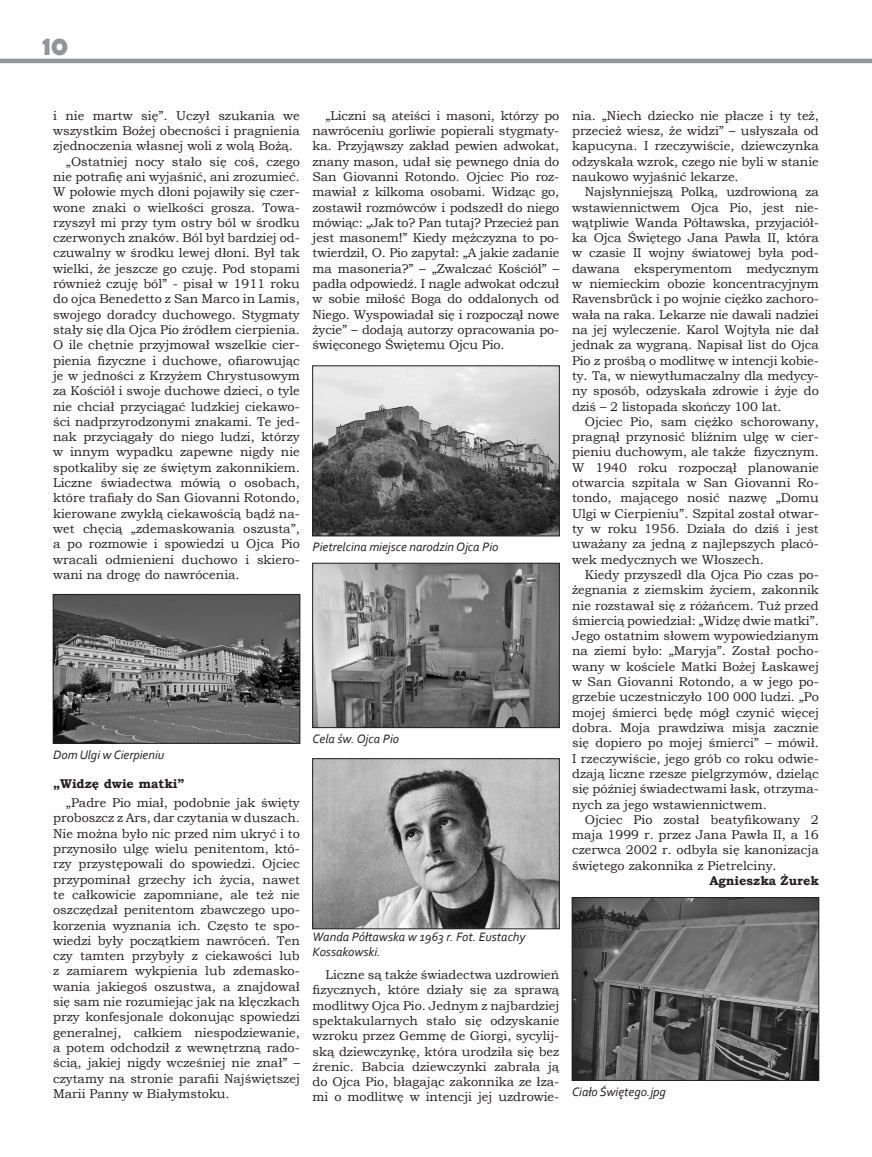
<style>
.page{position:relative;width:872px;height:1157px;background:#fff}
.page>*{position:absolute;margin:0;border:0;box-sizing:border-box;transform-origin:0 0}
.t1{font:700 27px "Berlin Sans FB Demi";color:#939598}
.t2{font:12.75px/15.3px "Bookman Old Style";color:#231f20;text-align:justify}
.t3{font:italic 12.75px/15.3px "Corbel";color:#231f20}
.t4{font:700 12.75px "Bookman Old Style";color:#231f20}
</style>
<div class="page">
<hr style="left:0;top:59px;width:872px;height:4px;background:#939598">
<img style="left:314px;top:760px;width:243px;height:167px">
<div style="left:312px;top:758px;width:247px;height:171px;border:1px solid #231f20"></div>
<img style="left:314px;top:367px;width:243px;height:167px">
<div style="left:312px;top:365px;width:247px;height:171px;border:1px solid #231f20"></div>
<img style="left:55px;top:596px;width:243px;height:145px">
<div style="left:53px;top:594px;width:247px;height:149px;border:1px solid #231f20"></div>
<img style="left:314px;top:565px;width:243px;height:161px">
<div style="left:312px;top:563px;width:247px;height:165px;border:1px solid #231f20"></div>
<img style="left:574px;top:899px;width:243px;height:179px">
<div style="left:572px;top:897px;width:247px;height:183px;border:1px solid #231f20"></div>
<h1 class="t1" style="left:43px;top:30px;width:27px">10</h1>
<p class="t2" style="left:53px;top:108px;width:248px">i nie martw się”. Uczył szukania we</p>
<p class="t2" style="left:53px;top:123px;width:248px">wszystkim Bożej obecności i pragnienia</p>
<p class="t2" style="left:53px;top:138px;width:241px">zjednoczenia własnej woli z wolą Bożą.</p>
<p class="t2" style="left:66px;top:154px;width:235px">„Ostatniej nocy stało się coś, czego</p>
<p class="t2" style="left:53px;top:169px;width:248px">nie potrafię ani wyjaśnić, ani zrozumieć.</p>
<p class="t2" style="left:53px;top:184px;width:248px">W połowie mych dłoni pojawiły się czer-</p>
<p class="t2" style="left:53px;top:200px;width:248px">wone znaki o wielkości grosza. Towa-</p>
<p class="t2" style="left:53px;top:215px;width:248px">rzyszył mi przy tym ostry ból w środku</p>
<p class="t2" style="left:53px;top:230px;width:248px">czerwonych znaków. Ból był bardziej od-</p>
<p class="t2" style="left:53px;top:245px;width:248px">czuwalny w środku lewej dłoni. Był tak</p>
<p class="t2" style="left:53px;top:261px;width:248px">wielki, że jeszcze go czuję. Pod stopami</p>
<p class="t2" style="left:53px;top:276px;width:248px">również czuję ból” - pisał w 1911 roku</p>
<p class="t2" style="left:53px;top:291px;width:248px">do ojca Benedetto z San Marco in Lamis,</p>
<p class="t2" style="left:53px;top:307px;width:248px">swojego doradcy duchowego. Stygmaty</p>
<p class="t2" style="left:53px;top:322px;width:248px">stały się dla Ojca Pio źródłem cierpienia.</p>
<p class="t2" style="left:53px;top:337px;width:248px">O ile chętnie przyjmował wszelkie cier-</p>
<p class="t2" style="left:53px;top:353px;width:248px">pienia fizyczne i duchowe, ofiarowując</p>
<p class="t2" style="left:53px;top:368px;width:248px">je w jedności z Krzyżem Chrystusowym</p>
<p class="t2" style="left:53px;top:383px;width:248px">za Kościół i swoje duchowe dzieci, o tyle</p>
<p class="t2" style="left:53px;top:398px;width:248px">nie chciał przyciągać ludzkiej ciekawo-</p>
<p class="t2" style="left:53px;top:414px;width:248px">ści nadprzyrodzonymi znakami. Te jed-</p>
<p class="t2" style="left:53px;top:429px;width:248px">nak przyciągały do niego ludzi, którzy</p>
<p class="t2" style="left:53px;top:444px;width:248px">w innym wypadku zapewne nigdy nie</p>
<p class="t2" style="left:53px;top:460px;width:248px">spotkaliby się ze świętym zakonnikiem.</p>
<p class="t2" style="left:53px;top:475px;width:248px">Liczne świadectwa mówią o osobach,</p>
<p class="t2" style="left:53px;top:490px;width:248px">które trafiały do San Giovanni Rotondo,</p>
<p class="t2" style="left:53px;top:506px;width:248px">kierowane zwykłą ciekawością bądź na-</p>
<p class="t2" style="left:53px;top:521px;width:248px">wet chęcią „zdemaskowania oszusta”,</p>
<p class="t2" style="left:53px;top:536px;width:248px">a po rozmowie i spowiedzi u Ojca Pio</p>
<p class="t2" style="left:53px;top:551px;width:248px">wracali odmienieni duchowo i skiero-</p>
<p class="t2" style="left:53px;top:567px;width:188px">wani na drogę do nawrócenia.</p>
<p class="t3" style="left:53px;top:746px;width:112px">Dom Ulgi w Cierpieniu</p>
<p class="t4" style="left:53px;top:774px;width:133px">„Widzę dwie matki”</p>
<p class="t2" style="left:53px;top:795px;width:248px;text-indent:13px">„Padre Pio miał, podobnie jak święty proboszcz z Ars, dar czytania w duszach.<br>Nie można było nic przed nim ukryć i to przynosiło ulgę wielu penitentom, któ&shy;rzy przystępowali do spowiedzi. Ojciec przypominał grzechy ich życia, nawet te całkowicie zapomniane, ale też nie oszczędzał penitentom zbawczego upo&shy;korzenia wyznania ich. Często te spo&shy;wiedzi były początkiem nawróceń. Ten czy tamten przybyły z ciekawości lub z zamiarem wykpienia lub zdemasko&shy;wania jakiegoś oszustwa, a znajdował się sam nie rozumiejąc jak na klęczkach przy konfesjonale dokonując spowiedzi generalnej, całkiem niespodziewanie, a potem odchodził z wewnętrzną rado&shy;ścią, jakiej nigdy wcześniej nie znał” – czytamy na stronie parafii Najświętszej Marii Panny w Białymstoku.</p>
<p class="t2" style="left:313px;top:108px;width:248px;text-indent:13px">„Liczni są ateiści i masoni, którzy po nawróceniu gorliwie popierali stygmaty&shy;ka. Przyjąwszy zakład pewien adwokat, znany mason, udał się pewnego dnia do San Giovanni Rotondo. Ojciec Pio roz&shy;mawiał z kilkoma osobami. Widząc go, zostawił rozmówców i podszedł do niego mówiąc: „Jak to? Pan tutaj? Przecież pan jest masonem!” Kiedy mężczyzna to po&shy;twierdził, O. Pio zapytał: „A jakie zadanie ma masoneria?” – „Zwalczać Kościół” – padła odpowiedź. I nagle adwokat odczuł w sobie miłość Boga do oddalonych od Niego. Wyspowiadał się i rozpoczął nowe życie” – dodają autorzy opracowania po&shy;święconego Świętemu Ojcu Pio.</p>
<p class="t3" style="left:313px;top:539px;width:187px">Pietrelcina miejsce narodzin Ojca Pio</p>
<p class="t3" style="left:313px;top:731px;width:88px">Cela św. Ojca Pio</p>
<p class="t2" style="left:572px;top:108px;width:248px">nia. „Niech dziecko nie płacze i ty też, przecież wiesz, że widzi” – usłyszała od kapucyna. I rzeczywiście, dziewczynka odzyskała wzrok, czego nie byli w stanie naukowo wyjaśnić lekarze.</p>
<p class="t2" style="left:572px;top:184px;width:248px;text-indent:13px">Najsłynniejszą Polką, uzdrowioną za wstawiennictwem Ojca Pio, jest nie&shy;wątpliwie Wanda Półtawska, przyjaciół&shy;ka Ojca Świętego Jana Pawła II, która w czasie II wojny światowej była pod&shy;dawana eksperymentom medycznym w niemieckim obozie koncentracyjnym Ravensbrück i po wojnie ciężko zachoro&shy;wała na raka. Lekarze nie dawali nadziei na jej wyleczenie. Karol Wojtyła nie dał jednak za wygraną. Napisał list do Ojca Pio z prośbą o modlitwę w intencji kobie&shy;ty. Ta, w niewytłumaczalny dla medycy&shy;ny sposób, odzyskała zdrowie i żyje do dziś – 2 listopada skończy 100 lat.</p>
<p class="t2" style="left:572px;top:414px;width:248px;text-indent:13px">Ojciec Pio, sam ciężko schorowany, pragnął przynosić bliźnim ulgę w cier&shy;pieniu duchowym, ale także fizycznym.<br>W 1940 roku rozpoczął planowanie otwarcia szpitala w San Giovanni Ro&shy;tondo, mającego nosić nazwę „Domu Ulgi w Cierpieniu”. Szpital został otwar&shy;ty w roku 1956. Działa do dziś i jest uważany za jedną z najlepszych placó&shy;wek medycznych we Włoszech.</p>
<p class="t2" style="left:572px;top:567px;width:248px;text-indent:13px">Kiedy przyszedł dla Ojca Pio czas po&shy;żegnania z ziemskim życiem, zakonnik nie rozstawał się z różańcem. Tuż przed śmiercią powiedział: „Widzę dwie matki”.<br>Jego ostatnim słowem wypowiedzianym na ziemi było: „Maryja”. Został pocho&shy;wany w kościele Matki Bożej Łaskawej w San Giovanni Rotondo, a w jego po&shy;grzebie uczestniczyło 100 000 ludzi. „Po mojej śmierci będę mógł czynić więcej dobra. Moja prawdziwa misja zacznie się dopiero po mojej śmierci” – mówił.<br>I rzeczywiście, jego grób co roku odwie&shy;dzają liczne rzesze pielgrzymów, dzieląc się później świadectwami łask, otrzyma&shy;nych za jego wstawiennictwem.</p>
<p class="t2" style="left:572px;top:812px;width:248px;text-indent:13px">Ojciec Pio został beatyfikowany 2 maja 1999 r. przez Jana Pawła II, a 16 czerwca 2002 r. odbyła się kanonizacja świętego zakonnika z Pietrelciny.</p>
<p class="t4" style="left:709px;top:871px;width:111px">Agnieszka Żurek</p>
<p class="t3" style="left:313px;top:928px;width:214px">Wanda Półtawska w 1963 r. Fot. Eustachy<br>Kossakowski.</p>
<p class="t2" style="left:313px;top:967px;width:248px;text-indent:13px">Liczne są także świadectwa uzdrowień fizycznych, które działy się za sprawą modlitwy Ojca Pio. Jednym z najbardziej spektakularnych stało się odzyskanie wzroku przez Gemmę de Giorgi, sycylij&shy;ską dziewczynkę, która urodziła się bez źrenic. Babcia dziewczynki zabrała ją do Ojca Pio, błagając zakonnika ze łza&shy;mi o modlitwę w intencji jej uzdrowie-</p>
<p class="t3" style="left:572px;top:1083px;width:95px">Ciało Świętego.jpg</p>
</div>
